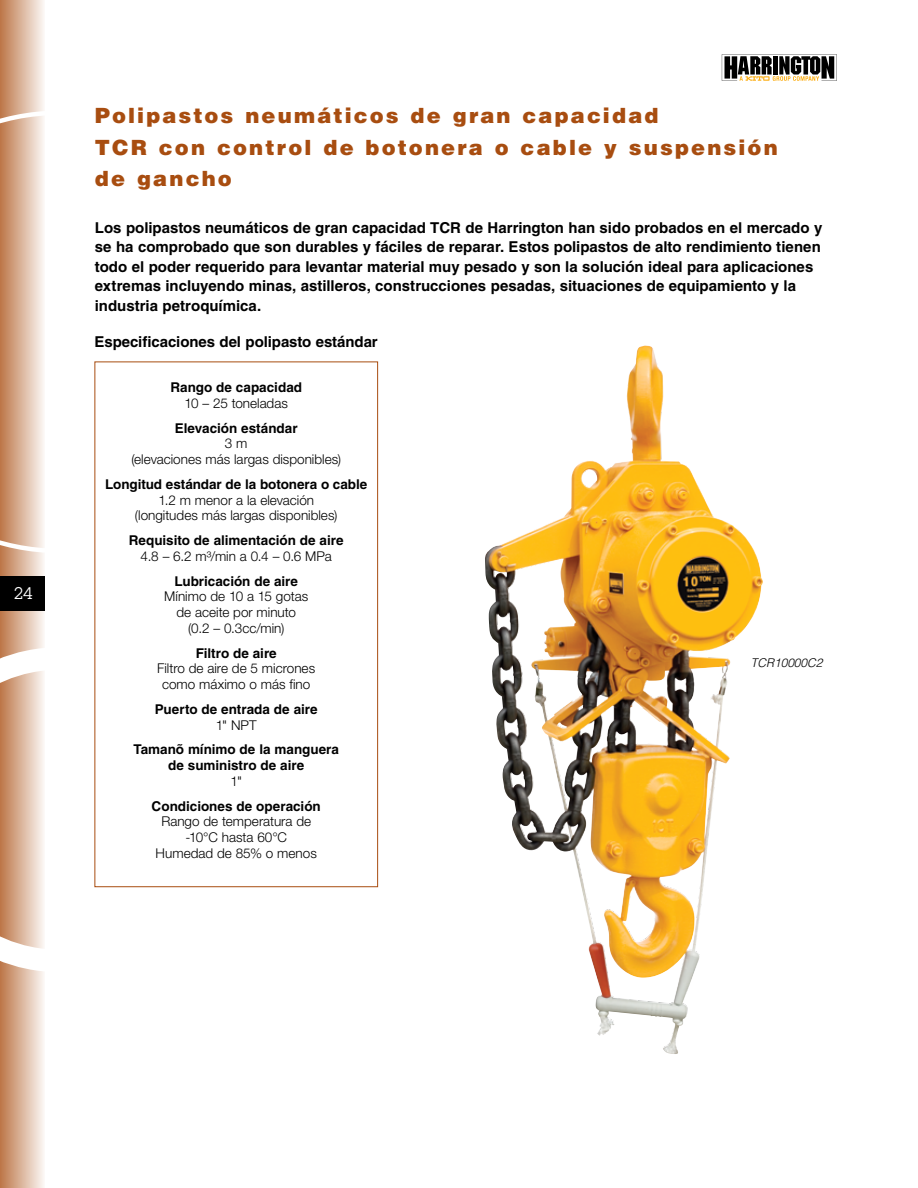
<style>
.page{position:relative;width:918px;height:1188px;background:#fff}
.page>*{position:absolute;margin:0;border:0;box-sizing:border-box;transform-origin:0 0}
.t1{font:900 21px/31.5px "Helvetica LT Std";letter-spacing:.1em;color:#a84d10}
.t2{font:16.5px "Lubalin Graph Std";color:#fff}
.t3{font:700 15px/19.5px "Helvetica LT Std";color:#000}
.t4{font:300 13.5px/15.8px "Helvetica Neue LT Std";color:#000;text-align:center}
.t5{font:700 13.5px/15.8px "Helvetica LT Std";color:#000;text-align:center}
.t6{font:italic 300 12px "Helvetica LT Std";letter-spacing:-.005em;color:#000}
</style>
<div class="page">
<div style="left:0;top:0;width:45px;height:1188px;background:linear-gradient(to right,#bc7648,#fbf7f6)"></div>
<svg style="left:0;top:111px;width:45px;height:442px;background:#ddb9a1"></svg>
<svg style="left:0;top:647px;width:222px;height:325px"></svg>
<div style="left:0;top:576px;width:45px;height:34px;background:#000"></div>
<svg style="left:722px;top:54px;width:115px;height:27px"></svg>
<svg style="left:94px;top:361px;width:284px;height:526px"></svg>
<img style="left:485px;top:346px;width:246px;height:708px">
<p class="t2" style="left:14px;top:583px;width:21px">24</p>
<h1 class="t1" style="left:95px;top:99px;width:684px">Polipastos neumáticos de gran capacidad<br>TCR con control de botonera o cable y suspensión de gancho</h1>
<p class="t3" style="left:95px;top:217px;width:729px">Los polipastos neumáticos de gran capacidad TCR de Harrington han sido probados en el mercado y se ha comprobado que son durables y fáciles de reparar. Estos polipastos de alto rendimiento tienen todo el poder requerido para levantar material muy pesado y son la solución ideal para aplicaciones extremas incluyendo minas, astilleros, construcciones pesadas, situaciones de equipamiento y la industria petroquímica.</p>
<p class="t3" style="left:94px;top:332px;width:285px">Especificaciones del polipasto estándar</p>
<p class="t5" style="left:170px;top:379px;width:133px">Rango de capacidad</p>
<p class="t4" style="left:185px;top:395px;width:105px">10 – 25 toneladas</p>
<p class="t5" style="left:175px;top:420px;width:124px">Elevación estándar</p>
<p class="t4" style="left:131px;top:436px;width:211px">3 m<br>(elevaciones más largas disponibles)</p>
<p class="t5" style="left:105px;top:476px;width:264px">Longitud estándar de la botonera o cable</p>
<p class="t4" style="left:135px;top:492px;width:204px">1.2 m menor a la elevación (longitudes más largas disponibles)</p>
<p class="t5" style="left:129px;top:532px;width:216px">Requisito de alimentación de aire</p>
<p class="t4" style="left:141px;top:548px;width:193px">4.8 – 6.2 m³/min a 0.4 – 0.6 MPa</p>
<p class="t5" style="left:174px;top:573px;width:125px">Lubricación de aire</p>
<p class="t4" style="left:164px;top:589px;width:145px">Mínimo de 10 a 15 gotas de aceite por minuto (0.2 – 0.3cc/min)</p>
<p class="t5" style="left:196px;top:645px;width:83px">Filtro de aire</p>
<p class="t4" style="left:157px;top:661px;width:159px">Filtro de aire de 5 micrones como máximo o más fino</p>
<p class="t5" style="left:155px;top:701px;width:164px">Puerto de entrada de aire</p>
<p class="t4" style="left:216px;top:717px;width:42px">1" NPT</p>
<p class="t5" style="left:133px;top:742px;width:207px">Tamanõ mínimo de la manguera de suministro de aire</p>
<p class="t4" style="left:230px;top:773px;width:13px">1"</p>
<p class="t5" style="left:152px;top:798px;width:171px">Condiciones de operación</p>
<p class="t4" style="left:156px;top:814px;width:163px">Rango de temperatura de -10°C hasta 60°C<br>Humedad de 85% o menos</p>
<p class="t6" style="left:751px;top:655px;width:73px">TCR10000C2</p>
</div>
